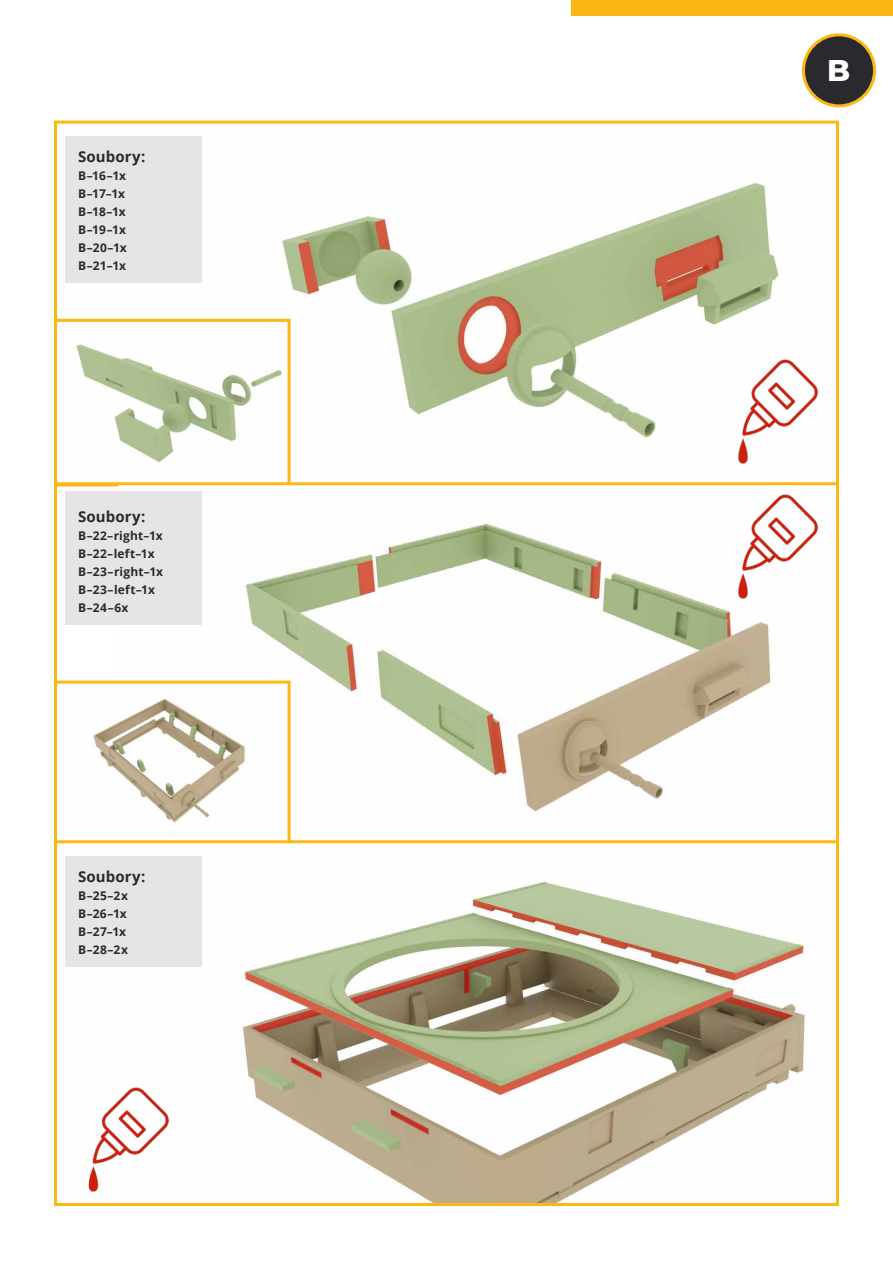
<style>
.page{position:relative;width:893px;height:1263px;background:#fff}
.page>*{position:absolute;margin:0;border:0;box-sizing:border-box;transform-origin:0 0}
.t1{font:800 30px "Montserrat";color:#fff}
.t2{font:700 15px "Open Sans";letter-spacing:.01em;color:#292a2e}
.t3{font:700 12px/18px "Open Sans";letter-spacing:.015em;color:#292a2e}
.t4{font:700 12px/18px "Open Sans";letter-spacing:-.01em;color:#292a2e}
.t5{font:700 12px/18px "Open Sans";letter-spacing:.035em;color:#292a2e}
</style>
<div class="page">
<img style="left:58px;top:182px;width:721px;height:256px">
<img style="left:58px;top:323px;width:229px;height:140px">
<div style="left:54px;top:319px;width:237px;height:167px;border:3px solid #fdb714"></div>
<img style="left:118px;top:523px;width:654px;height:289px">
<img style="left:93px;top:685px;width:194px;height:138px">
<div style="left:54px;top:681px;width:237px;height:163px;border:3px solid #fdb714"></div>
<div style="left:65px;top:136px;width:137px;height:147px;background:#e6e4e5"></div>
<div style="left:65px;top:491px;width:137px;height:134px;background:#e6e4e5"></div>
<img style="left:696px;top:494px;width:122px;height:120px">
<img style="left:696px;top:352px;width:122px;height:112px">
<div style="left:803px;top:35px;width:71px;height:71px;background:#292a2e;border-radius:50%"></div>
<div style="left:802px;top:33px;width:74px;height:74px;border:3px solid #fdb714;border-radius:50%"></div>
<img style="left:65px;top:856px;width:741px;height:346px">
<div style="left:54px;top:840px;width:785px;height:366px;border:3px solid #fdb714"></div>
<img style="left:54px;top:1080px;width:120px;height:126px">
<div style="left:572px;top:0;width:321px;height:16px;background:#fdb714"></div>
<div style="left:65px;top:857px;width:137px;height:110px;background:#e6e4e5"></div>
<p class="t2" style="left:78px;top:146px;width:69px">Soubory:</p>
<p class="t4" style="left:78px;top:166px;width:50px">B–16–1x<br>B–17–1x<br>B–18–1x<br>B–19–1x<br>B–20–1x<br>B–21–1x</p>
<p class="t2" style="left:78px;top:506px;width:69px">Soubory:</p>
<p class="t3" style="left:78px;top:526px;width:87px">B–22–right–1x<br>B–22–left–1x<br>B–23–right–1x<br>B–23–left–1x<br>B–24–6x</p>
<p class="t2" style="left:78px;top:866px;width:69px">Soubory:</p>
<p class="t5" style="left:78px;top:886px;width:51px">B–25–2x<br>B–26–1x<br>B–27–1x<br>B–28–2x</p>
<h1 class="t1" style="left:827px;top:48px;width:25px">B</h1>
</div>
